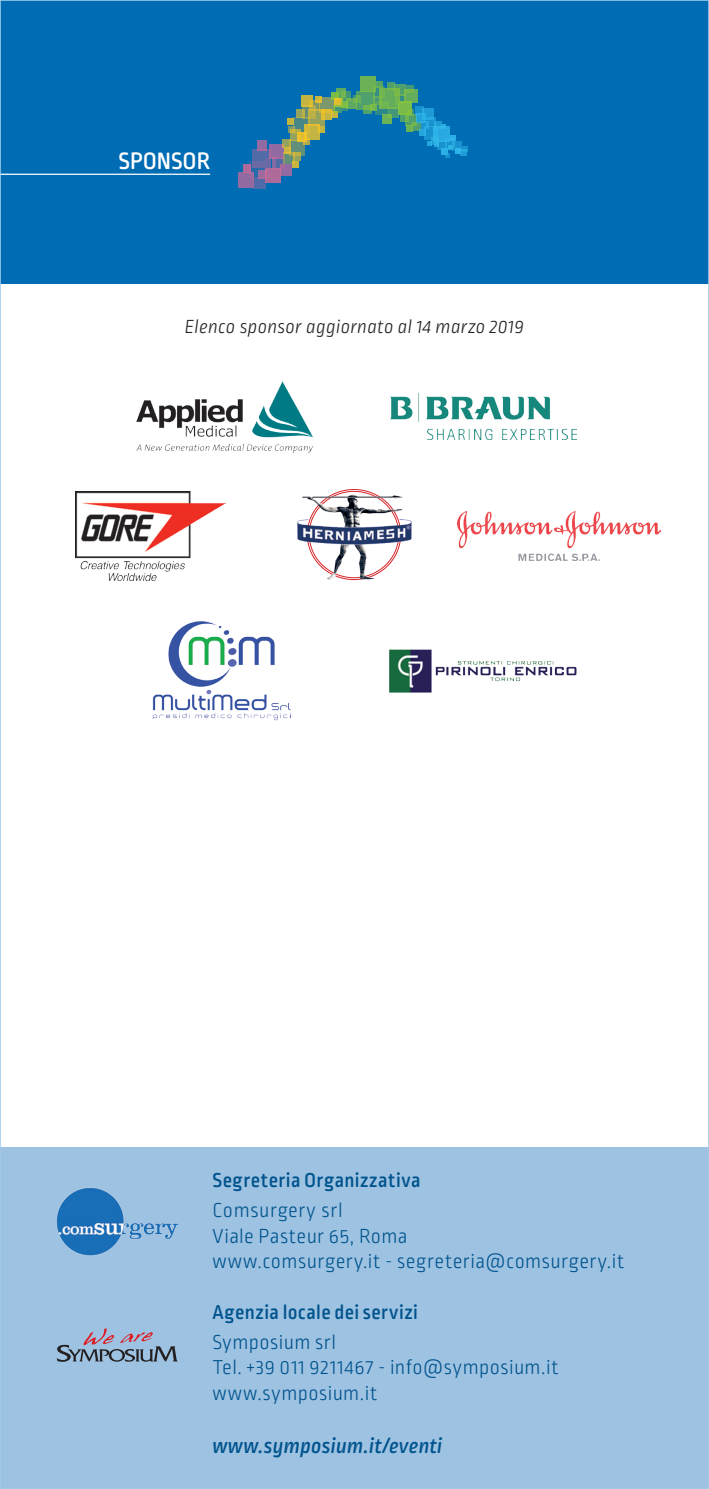
<style>
.page{position:relative;width:709px;height:1489px;background:#fff}
.page>*{position:absolute;margin:0;border:0;box-sizing:border-box;transform-origin:0 0}
.t1{font:500 25px "Ropa Soft Pro";color:#fff}
.t2{font:italic 500 22.5px "Ropa Soft Pro";letter-spacing:.01em;color:#00548e}
.t3{font:300 21.25px/25.5px "Ropa Soft Pro";letter-spacing:.025em;color:#00548e}
.t4{font:500 21.25px "Ropa Soft Pro";letter-spacing:.02em;color:#00548e}
.t5{font:italic 300 20px "Ropa Soft Pro";letter-spacing:.015em;color:#231f20}
</style>
<div class="page">
<div style="left:0;top:1147px;width:709px;height:341px;background:#9ec2e1"></div>
<img style="left:57px;top:1188px;width:121px;height:66px">
<div style="left:0;top:0;width:709px;height:283px;background:#006cb3"></div>
<hr style="left:0;top:174px;width:210px;height:1px;background:#fff">
<div style="left:243px;top:164px;width:8px;height:9px;background:#af6a9c"></div>
<div style="left:238px;top:172px;width:15px;height:15px;background:#906aa0"></div>
<svg style="left:249px;top:162px;width:16px;height:15px"></svg>
<div style="left:253px;top:176px;width:12px;height:12px;background:#516ba8"></div>
<div style="left:258px;top:171px;width:9px;height:8px;background:#9c6a9f"></div>
<div style="left:265px;top:168px;width:15px;height:15px;background:#af6a9c"></div>
<svg style="left:252px;top:149px;width:17px;height:18px"></svg>
<div style="left:257px;top:140px;width:10px;height:10px;background:#906aa0"></div>
<div style="left:269px;top:144px;width:15px;height:14px;background:#906aa0"></div>
<div style="left:265px;top:158px;width:5px;height:9px;background:#696aa5"></div>
<svg style="left:276px;top:157px;width:7px;height:12px"></svg>
<svg style="left:272px;top:157px;width:4px;height:12px"></svg>
<svg style="left:280px;top:164px;width:12px;height:12px"></svg>
<svg style="left:283px;top:153px;width:9px;height:11px"></svg>
<svg style="left:292px;top:156px;width:8px;height:5px"></svg>
<svg style="left:292px;top:161px;width:7px;height:7px"></svg>
<svg style="left:284px;top:148px;width:5px;height:5px"></svg>
<svg style="left:282px;top:139px;width:8px;height:9px"></svg>
<svg style="left:289px;top:140px;width:15px;height:16px"></svg>
<div style="left:290px;top:130px;width:10px;height:11px;background:#93a25d"></div>
<svg style="left:303px;top:140px;width:6px;height:5px"></svg>
<svg style="left:297px;top:134px;width:9px;height:8px"></svg>
<svg style="left:288px;top:119px;width:5px;height:13px"></svg>
<svg style="left:293px;top:117px;width:15px;height:17px"></svg>
<div style="left:296px;top:110px;width:8px;height:8px;background:#93a25d"></div>
<svg style="left:302px;top:107px;width:7px;height:12px"></svg>
<svg style="left:304px;top:124px;width:16px;height:16px"></svg>
<svg style="left:318px;top:126px;width:6px;height:6px"></svg>
<svg style="left:308px;top:109px;width:16px;height:17px"></svg>
<svg style="left:321px;top:113px;width:11px;height:7px"></svg>
<svg style="left:301px;top:95px;width:11px;height:12px"></svg>
<svg style="left:309px;top:101px;width:10px;height:10px"></svg>
<svg style="left:319px;top:97px;width:15px;height:16px"></svg>
<svg style="left:315px;top:96px;width:6px;height:6px"></svg>
<div style="left:331px;top:111px;width:6px;height:7px;background:#c4b441"></div>
<div style="left:331px;top:92px;width:8px;height:8px;background:#78bb4a"></div>
<div style="left:334px;top:98px;width:8px;height:9px;background:#dfbd31"></div>
<svg style="left:336px;top:88px;width:9px;height:10px"></svg>
<svg style="left:341px;top:91px;width:10px;height:9px"></svg>
<svg style="left:347px;top:98px;width:9px;height:10px"></svg>
<svg style="left:352px;top:95px;width:4px;height:8px"></svg>
<div style="left:360px;top:76px;width:16px;height:16px;background:#6bb256"></div>
<svg style="left:356px;top:92px;width:17px;height:18px"></svg>
<svg style="left:376px;top:81px;width:6px;height:6px"></svg>
<svg style="left:373px;top:87px;width:12px;height:9px"></svg>
<svg style="left:373px;top:96px;width:7px;height:8px"></svg>
<div style="left:371px;top:104px;width:6px;height:7px;background:#76b94c"></div>
<svg style="left:363px;top:105px;width:8px;height:9px"></svg>
<svg style="left:375px;top:101px;width:13px;height:14px"></svg>
<div style="left:380px;top:88px;width:20px;height:20px;background:linear-gradient(to bottom,#67af5a,#69b157)"></div>
<svg style="left:387px;top:82px;width:8px;height:8px"></svg>
<svg style="left:394px;top:85px;width:11px;height:11px"></svg>
<div style="left:406px;top:85px;width:7px;height:8px;background:#429779"></div>
<svg style="left:404px;top:89px;width:14px;height:14px"></svg>
<svg style="left:395px;top:93px;width:11px;height:11px"></svg>
<div style="left:398px;top:101px;width:13px;height:14px;background:#78bb4a"></div>
<svg style="left:388px;top:107px;width:11px;height:11px"></svg>
<svg style="left:382px;top:115px;width:9px;height:9px"></svg>
<svg style="left:400px;top:115px;width:5px;height:7px"></svg>
<svg style="left:411px;top:109px;width:3px;height:5px"></svg>
<svg style="left:405px;top:114px;width:11px;height:12px"></svg>
<div style="left:406px;top:125px;width:7px;height:7px;background:#6bb256"></div>
<svg style="left:412px;top:123px;width:8px;height:8px"></svg>
<div style="left:419px;top:129px;width:6px;height:7px;background:#25a6dd"></div>
<div style="left:421px;top:121px;width:7px;height:8px;background:#1b96d2"></div>
<svg style="left:416px;top:115px;width:10px;height:8px"></svg>
<svg style="left:415px;top:107px;width:8px;height:8px"></svg>
<svg style="left:422px;top:108px;width:11px;height:11px"></svg>
<svg style="left:424px;top:126px;width:9px;height:14px"></svg>
<svg style="left:426px;top:117px;width:9px;height:10px"></svg>
<svg style="left:434px;top:121px;width:7px;height:5px"></svg>
<div style="left:433px;top:126px;width:16px;height:16px;background:#28aae0"></div>
<svg style="left:427px;top:135px;width:41px;height:22px"></svg>
<svg style="left:460px;top:149px;width:6px;height:7px"></svg>
<svg style="left:333px;top:101px;width:15px;height:12px"></svg>
<img style="left:389px;top:649px;width:188px;height:44px">
<img style="left:153px;top:621px;width:137px;height:100px">
<svg style="left:57px;top:1328px;width:121px;height:33px"></svg>
<img style="left:390px;top:394px;width:186px;height:45px">
<img style="left:137px;top:381px;width:177px;height:71px">
<img style="left:457px;top:511px;width:203px;height:49px">
<img style="left:75px;top:491px;width:150px;height:89px">
<img style="left:297px;top:489px;width:115px;height:92px">
<p class="t1" style="left:119px;top:147px;width:93px">SPONSOR</p>
<p class="t5" style="left:185px;top:316px;width:340px">Elenco sponsor aggiornato al 14 marzo 2019</p>
<p class="t4" style="left:212px;top:1168px;width:210px">Segreteria Organizzativa</p>
<p class="t3" style="left:212px;top:1198px;width:413px">Comsurgery srl<br>Viale Pasteur 65, Roma<br>www.comsurgery.it - segreteria@comsurgery.it</p>
<p class="t4" style="left:212px;top:1300px;width:207px">Agenzia locale dei servizi</p>
<p class="t3" style="left:212px;top:1330px;width:348px">Symposium srl<br>Tel. +39 011 9211467 - info@symposium.it www.symposium.it</p>
<p class="t2" style="left:212px;top:1432px;width:231px">www.symposium.it/eventi</p>
</div>
